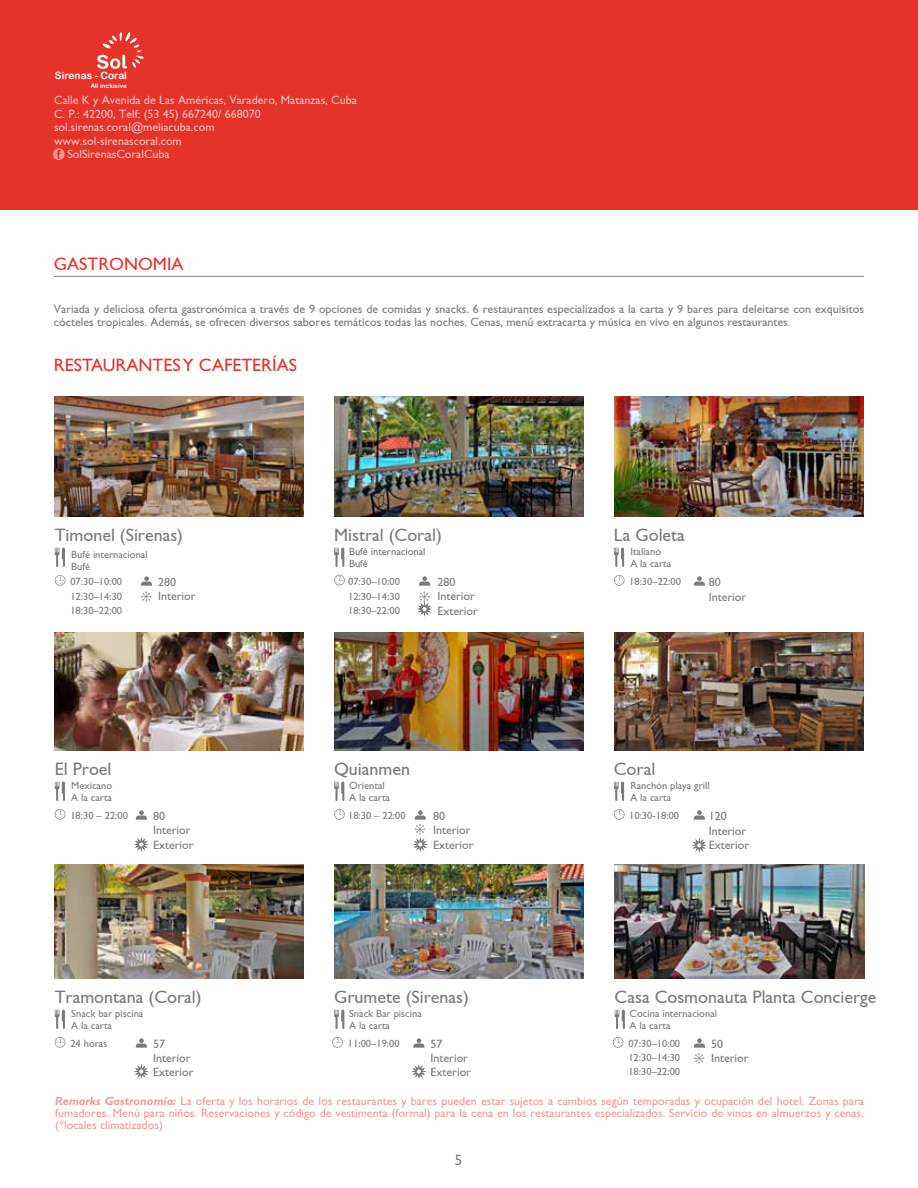
<style>
.page{position:relative;width:918px;height:1188px;background:#fff}
.page>*{position:absolute;margin:0;border:0;box-sizing:border-box;transform-origin:0 0}
.t1{font:18px "Gill Sans";color:#767b7d}
.t2{font:18px "Gill Sans Std";color:#e63329}
.t3{font:18px "Gill Sans";color:#e63329}
.t4{font:15px "Gill Sans";color:#767b7d}
.t5{font:12px/14.4px "Gill Sans";color:#767b7d}
.t6{font:12px/12px "Gill Sans";color:#f39994;text-align:justify}
.t7{font:12px "Gill Sans";color:#fff}
.t8{font:10.5px/12px "Gill Sans";color:#767b7d}
.t9{font:10.05px "Arial Rounded MT Bold";color:#fff}
.t10{font:6.15px "Arial Rounded MT Bold";color:#fff}
.s1{font-weight:700;font-style:italic}
</style>
<div class="page">
<div style="left:0;top:0;width:918px;height:210px;background:#e63329"></div>
<svg style="left:53px;top:148px;width:12px;height:12px"></svg>
<svg style="left:97px;top:32px;width:47px;height:37px"></svg>
<img style="left:54px;top:396px;width:250px;height:121px">
<img style="left:334px;top:396px;width:250px;height:121px">
<img style="left:614px;top:396px;width:250px;height:121px">
<svg style="left:55px;top:575px;width:10px;height:11px"></svg>
<svg style="left:141px;top:576px;width:11px;height:10px"></svg>
<svg style="left:141px;top:592px;width:11px;height:10px"></svg>
<svg style="left:334px;top:575px;width:11px;height:10px"></svg>
<svg style="left:419px;top:576px;width:11px;height:10px"></svg>
<svg style="left:419px;top:592px;width:11px;height:23px"></svg>
<svg style="left:614px;top:575px;width:11px;height:11px"></svg>
<svg style="left:694px;top:576px;width:11px;height:10px"></svg>
<svg style="left:55px;top:547px;width:10px;height:20px"></svg>
<svg style="left:334px;top:547px;width:10px;height:20px"></svg>
<svg style="left:614px;top:547px;width:10px;height:20px"></svg>
<img style="left:54px;top:632px;width:250px;height:119px">
<img style="left:334px;top:632px;width:250px;height:119px">
<img style="left:614px;top:632px;width:250px;height:119px">
<svg style="left:55px;top:809px;width:10px;height:11px"></svg>
<svg style="left:136px;top:810px;width:11px;height:10px"></svg>
<svg style="left:136px;top:839px;width:11px;height:11px"></svg>
<svg style="left:334px;top:809px;width:11px;height:11px"></svg>
<svg style="left:415px;top:810px;width:11px;height:40px"></svg>
<svg style="left:614px;top:809px;width:11px;height:11px"></svg>
<svg style="left:694px;top:810px;width:11px;height:10px"></svg>
<svg style="left:694px;top:840px;width:11px;height:11px"></svg>
<svg style="left:55px;top:781px;width:10px;height:20px"></svg>
<svg style="left:334px;top:781px;width:10px;height:20px"></svg>
<svg style="left:614px;top:781px;width:10px;height:20px"></svg>
<img style="left:54px;top:864px;width:250px;height:115px">
<img style="left:334px;top:864px;width:250px;height:115px">
<svg style="left:55px;top:1037px;width:10px;height:11px"></svg>
<svg style="left:136px;top:1038px;width:11px;height:10px"></svg>
<svg style="left:136px;top:1066px;width:11px;height:11px"></svg>
<svg style="left:55px;top:1009px;width:10px;height:20px"></svg>
<svg style="left:334px;top:1009px;width:10px;height:20px"></svg>
<img style="left:615px;top:864px;width:249px;height:115px">
<svg style="left:615px;top:1009px;width:10px;height:20px"></svg>
<svg style="left:332px;top:1037px;width:11px;height:11px"></svg>
<svg style="left:413px;top:1038px;width:11px;height:10px"></svg>
<svg style="left:413px;top:1066px;width:11px;height:11px"></svg>
<svg style="left:613px;top:1037px;width:10px;height:11px"></svg>
<svg style="left:694px;top:1038px;width:11px;height:26px"></svg>
<hr style="left:54px;top:276px;width:810px;height:1px;background:#000">
<p class="t9" style="left:55px;top:70px;width:74px">Sirenas - Coral</p>
<p class="t10" style="left:91px;top:82px;width:37px">All inclusive</p>
<p class="t7" style="left:54px;top:93px;width:304px">Calle K y Avenida de Las Américas, Varadero, Matanzas, Cuba</p>
<p class="t7" style="left:54px;top:107px;width:208px">C. P.: 42200, Telf: (53 45) 667240/ 668070</p>
<p class="t7" style="left:54px;top:120px;width:162px">sol.sirenas.coral@meliacuba.com</p>
<p class="t7" style="left:54px;top:134px;width:129px">www.sol-sirenascoral.com</p>
<p class="t7" style="left:67px;top:147px;width:104px">SolSirenasCoralCuba</p>
<h1 class="t3" style="left:54px;top:254px;width:131px">GASTRONOMIA</h1>
<p class="t5" style="left:54px;top:302px;width:812px;line-height:13.5px">Variada y deliciosa oferta gastronómica a través de 9 opciones de comidas y snacks. 6 restaurantes especializados a la carta y 9 bares para deleitarse con exquisitos cócteles tropicales. Además, se ofrecen diversos sabores temáticos todas las noches. Cenas, menú extracarta y música en vivo en algunos restaurantes.</p>
<h1 class="t2" style="left:54px;top:354px;width:244px">RESTAURANTES Y CAFETERÍAS</h1>
<h1 class="t1" style="left:55px;top:524px;width:130px">Timonel (Sirenas)</h1>
<p class="t8" style="left:70px;top:575px;width:53px">07:30–10:00</p>
<p class="t5" style="left:158px;top:574px;width:19px">280</p>
<p class="t8" style="left:70px;top:590px;width:53px">12:30–14:30</p>
<p class="t5" style="left:158px;top:589px;width:39px">Interior</p>
<p class="t8" style="left:70px;top:604px;width:53px">18:30–22:00</p>
<h1 class="t1" style="left:334px;top:524px;width:109px">Mistral (Coral)</h1>
<p class="t8" style="left:348px;top:575px;width:53px">07:30–10:00</p>
<p class="t5" style="left:437px;top:574px;width:19px">280</p>
<p class="t8" style="left:348px;top:590px;width:53px">12:30–14:30</p>
<p class="t5" style="left:437px;top:589px;width:39px">Interior</p>
<p class="t8" style="left:348px;top:604px;width:53px">18:30–22:00</p>
<p class="t5" style="left:437px;top:603px;width:42px">Exterior</p>
<h1 class="t1" style="left:614px;top:524px;width:73px">La Goleta</h1>
<p class="t8" style="left:629px;top:575px;width:53px">18:30–22:00</p>
<p class="t5" style="left:709px;top:574px;width:39px;line-height:15.3px">80<br>Interior</p>
<p class="t8" style="left:71px;top:548px;width:78px">Bufé internacional<br>Bufé</p>
<p class="t8" style="left:349px;top:546px;width:78px">Bufé internacional<br>Bufé</p>
<p class="t8" style="left:630px;top:546px;width:42px">Italiano<br>A la carta</p>
<h1 class="t1" style="left:334px;top:758px;width:77px">Quianmen</h1>
<p class="t8" style="left:348px;top:809px;width:59px">18:30 – 22:00</p>
<p class="t5" style="left:433px;top:808px;width:42px">80<br>Interior<br>Exterior</p>
<h1 class="t1" style="left:614px;top:758px;width:43px">Coral</h1>
<p class="t8" style="left:629px;top:809px;width:51px">10:30-18:00</p>
<p class="t5" style="left:709px;top:808px;width:42px;line-height:14.9px">120<br>Interior<br>Exterior</p>
<h1 class="t1" style="left:55px;top:758px;width:58px">El Proel</h1>
<p class="t8" style="left:70px;top:809px;width:59px">18:30 – 22:00</p>
<p class="t5" style="left:153px;top:808px;width:42px">80<br>Interior<br>Exterior</p>
<p class="t8" style="left:71px;top:780px;width:42px">Mexicano<br>A la carta</p>
<p class="t8" style="left:349px;top:780px;width:42px">Oriental<br>A la carta</p>
<p class="t8" style="left:630px;top:780px;width:81px">Ranchón playa grill<br>A la carta</p>
<h1 class="t1" style="left:55px;top:986px;width:148px">Tramontana (Coral)</h1>
<p class="t8" style="left:70px;top:1037px;width:39px">24 horas</p>
<p class="t5" style="left:153px;top:1037px;width:42px;line-height:14px">57<br>Interior<br>Exterior</p>
<h1 class="t1" style="left:334px;top:986px;width:136px">Grumete (Sirenas)</h1>
<h1 class="t1" style="left:615px;top:986px;width:263px">Casa Cosmonauta Planta Concierge</h1>
<p class="t8" style="left:630px;top:1008px;width:89px">Cocina internacional<br>A la carta</p>
<p class="t8" style="left:71px;top:1008px;width:74px">Snack bar piscina<br>A la carta</p>
<p class="t8" style="left:349px;top:1008px;width:74px">Snack Bar piscina<br>A la carta</p>
<p class="t8" style="left:348px;top:1037px;width:53px">11:00–19:00</p>
<p class="t5" style="left:431px;top:1037px;width:42px;line-height:14px">57<br>Interior<br>Exterior</p>
<p class="t8" style="left:628px;top:1037px;width:53px">07:30–10:00</p>
<p class="t5" style="left:711px;top:1036px;width:13px">50</p>
<p class="t8" style="left:628px;top:1052px;width:53px">12:30–14:30</p>
<p class="t5" style="left:711px;top:1051px;width:39px">Interior</p>
<p class="t8" style="left:628px;top:1065px;width:53px">18:30–22:00</p>
<p class="t6" style="left:55px;top:1095px;width:810px"><span class="s1">Remarks Gastronomía:</span> La oferta y los horarios de los restaurantes y bares pueden estar sujetos a cambios según temporadas y ocupación del hotel. Zonas para fumadores. Menú para niños. Reservaciones y código de vestimenta (formal) para la cena en los restaurantes especializados. Servicio de vinos en almuerzos y cenas. (*locales climatizados)</p>
<p class="t4" style="left:455px;top:1151px;width:9px">5</p>
</div>
